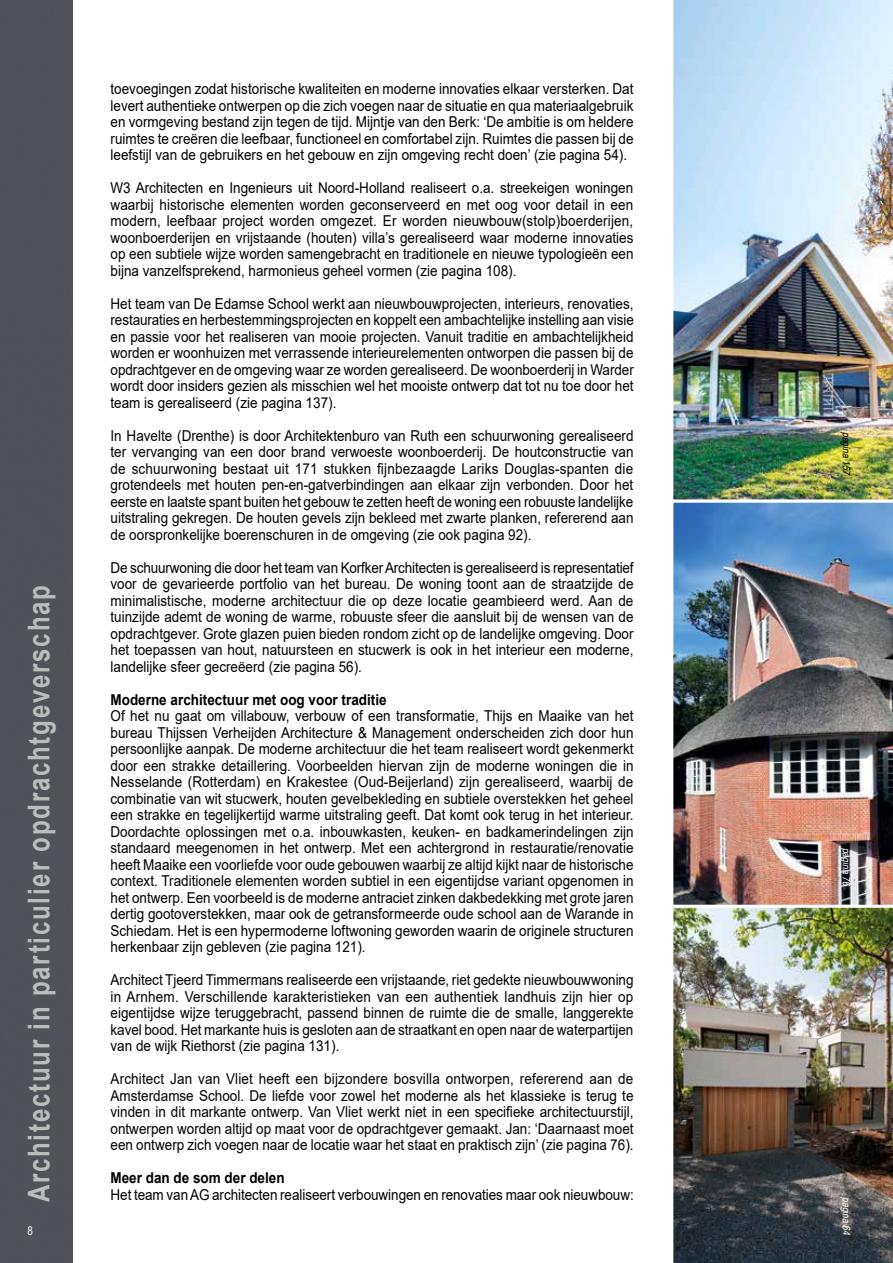
<style>
.page{position:relative;width:893px;height:1263px;background:#fff}
.page>*{position:absolute;margin:0;border:0;box-sizing:border-box;transform-origin:0 0}
.t1{font:700 30px "Arial";letter-spacing:.075em;color:#bbbcbc;scale:.8 1}
.t2{font:15px/16.5px "Arial";color:#000;text-align:justify;scale:.9 1}
.t3{font:700 15px "Arial";color:#000;scale:.9 1}
.t4{font:12px "Arial Narrow";color:#fff}
.t5{font:italic 10.5px "Arial Narrow";color:#fff}
.t6{font:italic 10.5px "Arial Narrow";color:#000}
</style>
<div class="page">
<div style="left:0;top:0;width:72px;height:1263px;background:#51525a"></div>
<img style="left:673px;top:908px;width:220px;height:355px">
<img style="left:673px;top:0;width:220px;height:500px">
<img style="left:673px;top:502px;width:220px;height:406px">
<h1 class="t1" style="left:18px;top:1202px;width:773px;rotate:-90deg">Architectuur in particulier opdrachtgeverschap</h1>
<p class="t4" style="left:28px;top:1222px;width:7px">8</p>
<p class="t2" style="left:111px;top:81px;width:583px">toevoegingen zodat historische kwaliteiten en moderne innovaties elkaar versterken. Dat levert authentieke ontwerpen op die zich voegen naar de situatie en qua materiaalgebruik en vormgeving bestand zijn tegen de tijd. Mijntje van den Berk: ‘De ambitie is om heldere ruimtes te creëren die leefbaar, functioneel en comfortabel zijn. Ruimtes die passen bij de leefstijl van de gebruikers en het gebouw en zijn omgeving recht doen’ (zie pagina 54).</p>
<p class="t2" style="left:111px;top:180px;width:583px">W3 Architecten en Ingenieurs uit Noord-Holland realiseert o.a. streekeigen woningen waarbij historische elementen worden geconserveerd en met oog voor detail in een modern, leefbaar project worden omgezet. Er worden nieuwbouw(stolp)boerderijen, woonboerderijen en vrijstaande (houten) villa’s gerealiseerd waar moderne innovaties op een subtiele wijze worden samengebracht en traditionele en nieuwe typologieën een bijna vanzelfsprekend, harmonieus geheel vormen (zie pagina 108).</p>
<p class="t2" style="left:111px;top:295px;width:583px">Het team van De Edamse School werkt aan nieuwbouwprojecten, interieurs, renovaties, restauraties en herbestemmingsprojecten en koppelt een ambachtelijke instelling aan visie en passie voor het realiseren van mooie projecten. Vanuit traditie en ambachtelijkheid worden er woonhuizen met verrassende interieurelementen ontworpen die passen bij de opdrachtgever en de omgeving waar ze worden gerealiseerd. De woonboerderij in Warder wordt door insiders gezien als misschien wel het mooiste ontwerp dat tot nu toe door het team is gerealiseerd (zie pagina 137).</p>
<p class="t2" style="left:111px;top:427px;width:583px">In Havelte (Drenthe) is door Architektenburo van Ruth een schuurwoning gerealiseerd ter vervanging van een door brand verwoeste woonboerderij. De houtconstructie van de schuurwoning bestaat uit 171 stukken fijnbezaagde Lariks Douglas-spanten die grotendeels met houten pen-en-gatverbindingen aan elkaar zijn verbonden. Door het eerste en laatste spant buiten het gebouw te zetten heeft de woning een robuuste landelijke uitstraling gekregen. De houten gevels zijn bekleed met zwarte planken, refererend aan de oorspronkelijke boerenschuren in de omgeving (zie ook pagina 92).</p>
<p class="t2" style="left:111px;top:559px;width:583px">De schuurwoning die door het team van Korfker Architecten is gerealiseerd is representatief voor de gevarieerde portfolio van het bureau. De woning toont aan de straatzijde de minimalistische, moderne architectuur die op deze locatie geambieerd werd. Aan de tuinzijde ademt de woning de warme, robuuste sfeer die aansluit bij de wensen van de opdrachtgever. Grote glazen puien bieden rondom zicht op de landelijke omgeving. Door het toepassen van hout, natuursteen en stucwerk is ook in het interieur een moderne, landelijke sfeer gecreëerd (zie pagina 56).</p>
<p class="t3" style="left:111px;top:689px;width:308px">Moderne architectuur met oog voor traditie</p>
<p class="t2" style="left:111px;top:708px;width:583px">Of het nu gaat om villabouw, verbouw of een transformatie, Thijs en Maaike van het bureau Thijssen Verheijden Architecture &amp; Management onderscheiden zich door hun persoonlijke aanpak. De moderne architectuur die het team realiseert wordt gekenmerkt door een strakke detaillering. Voorbeelden hiervan zijn de moderne woningen die in Nesselande (Rotterdam) en Krakestee (Oud-Beijerland) zijn gerealiseerd, waarbij de combinatie van wit stucwerk, houten gevelbekleding en subtiele overstekken het geheel een strakke en tegelijkertijd warme uitstraling geeft. Dat komt ook terug in het interieur.<br>Doordachte oplossingen met o.a. inbouwkasten, keuken- en badkamerindelingen zijn standaard meegenomen in het ontwerp. Met een achtergrond in restauratie/renovatie heeft Maaike een voorliefde voor oude gebouwen waarbij ze altijd kijkt naar de historische context. Traditionele elementen worden subtiel in een eigentijdse variant opgenomen in het ontwerp. Een voorbeeld is de moderne antraciet zinken dakbedekking met grote jaren dertig gootoverstekken, maar ook de getransformeerde oude school aan de Warande in Schiedam. Het is een hypermoderne loftwoning geworden waarin de originele structuren herkenbaar zijn gebleven (zie pagina 121).</p>
<p class="t2" style="left:111px;top:972px;width:583px">Architect Tjeerd Timmermans realiseerde een vrijstaande, riet gedekte nieuwbouwwoning in Arnhem. Verschillende karakteristieken van een authentiek landhuis zijn hier op eigentijdse wijze teruggebracht, passend binnen de ruimte die de smalle, langgerekte kavel bood. Het markante huis is gesloten aan de straatkant en open naar de waterpartijen van de wijk Riethorst (zie pagina 131).</p>
<p class="t2" style="left:111px;top:1071px;width:583px">Architect Jan van Vliet heeft een bijzondere bosvilla ontworpen, refererend aan de Amsterdamse School. De liefde voor zowel het moderne als het klassieke is terug te vinden in dit markante ontwerp. Van Vliet werkt niet in een specifieke architectuurstijl, ontwerpen worden altijd op maat voor de opdrachtgever gemaakt. Jan: ‘Daarnaast moet een ontwerp zich voegen naar de locatie waar het staat en praktisch zijn’ (zie pagina 76).</p>
<p class="t3" style="left:111px;top:1167px;width:195px">Meer dan de som der delen</p>
<p class="t2" style="left:111px;top:1186px;width:583px">Het team van AG architecten realiseert verbouwingen en renovaties maar ook nieuwbouw:</p>
<p class="t6" style="left:854px;top:432px;width:47px;rotate:90deg">pagina157</p>
<p class="t5" style="left:854px;top:847px;width:42px;rotate:90deg">pagina76</p>
<p class="t5" style="left:854px;top:1197px;width:42px;rotate:90deg">pagina64</p>
</div>
